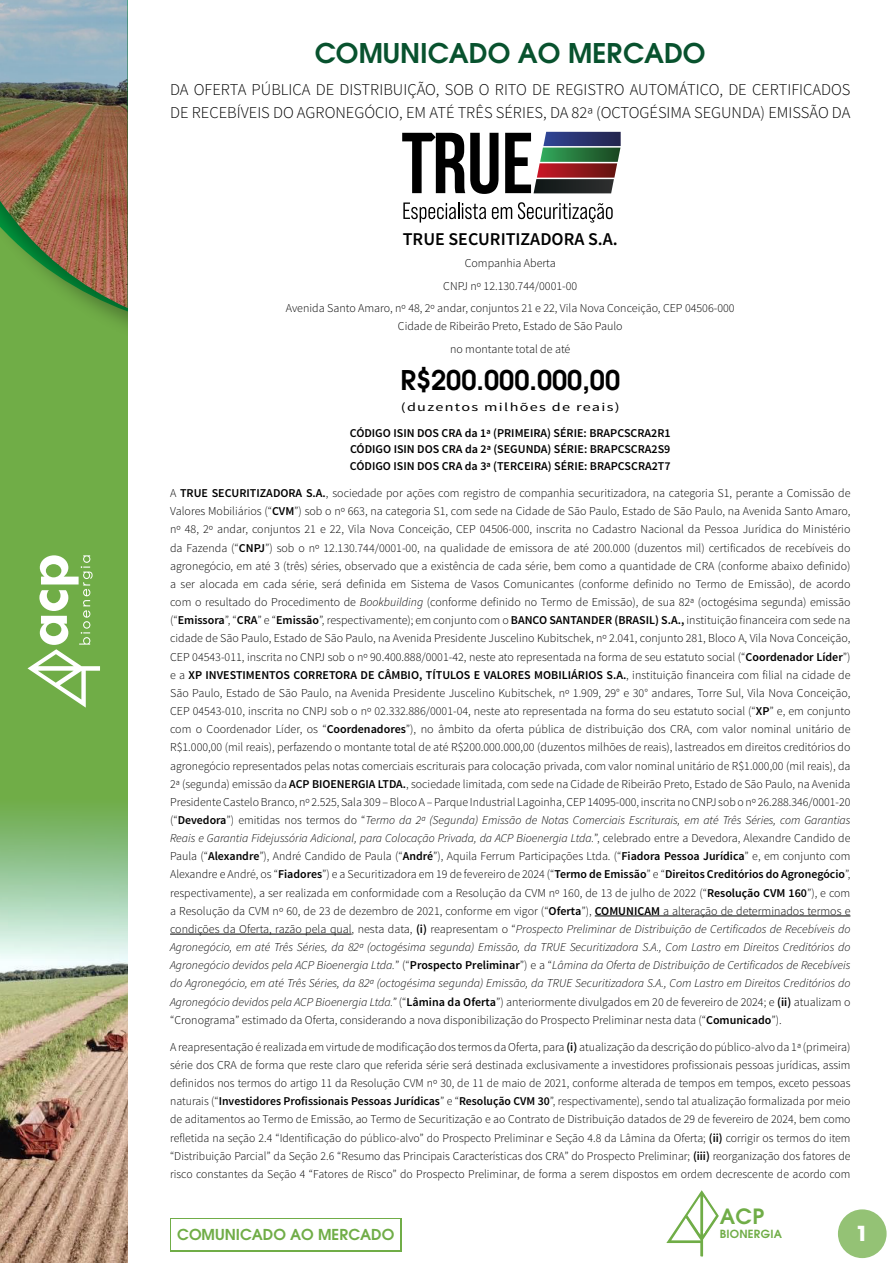
<style>
.page{position:relative;width:893px;height:1263px;background:#fff}
.page>*{position:absolute;margin:0;border:0;box-sizing:border-box;transform-origin:0 0}
.t1{font:600 27px "ITC Avant Garde Pro";color:#08522e}
.t2{font:600 27px "ITC Avant Garde Pro";color:#000}
.t3{font:600 20.85px "ITC Avant Garde Pro";color:#70ad47}
.t4{font:700 20.55px "ITC Avant Garde Pro";color:#fff}
.t5{font:600 18px "Source Sans Pro";color:#000}
.t6{font:300 16.5px/23.2px "Source Sans Pro";color:#000}
.t7{font:600 15px "ITC Avant Garde Pro";color:#70ad47}
.t8{font:300 12px/18.1px "Source Sans Pro";color:#000;text-align:center}
.t9{font:600 12px/16.6px "Source Sans Pro";color:#000;text-align:justify}
.t10{font:12px "Source Sans Pro";letter-spacing:.08em;color:#000;scale:1.35 1}
.t11{font:600 11.1px "ITC Avant Garde Pro";letter-spacing:.02em;color:#70ad47}
.s1{font-weight:600}
.s2{font-style:italic}
</style>
<div class="page">
<div style="left:0;top:0;width:128px;height:1263px;background:#70ad47"></div>
<img style="left:0;top:960px;width:128px;height:303px">
<svg style="left:0;top:809px;width:128px;height:151px;background:#a5d0a6"></svg>
<img style="left:93px;top:308px;width:35px;height:18px">
<img style="left:0;top:0;width:128px;height:308px">
<svg style="left:28px;top:555px;width:72px;height:153px"></svg>
<svg style="left:666px;top:1190px;width:53px;height:67px"></svg>
<div style="left:838px;top:1209px;width:49px;height:49px;background:#94c275;border-radius:50%"></div>
<hr style="left:595px;top:916px;width:255px;height:1px;background:#000">
<hr style="left:170px;top:934px;width:182px;height:1px;background:#000">
<svg style="left:402px;top:133px;width:96px;height:61px"></svg>
<svg style="left:505px;top:132px;width:116px;height:61px"></svg>
<svg style="left:403px;top:202px;width:83px;height:21px"></svg>
<svg style="left:492px;top:207px;width:20px;height:12px"></svg>
<svg style="left:518px;top:202px;width:95px;height:21px"></svg>
<h1 class="t1" style="left:315px;top:35px;width:392px">COMUNICADO AO MERCADO</h1>
<h3 class="t6" style="left:170px;top:78px;width:682px">DA OFERTA PÚBLICA DE DISTRIBUIÇÃO, SOB O RITO DE REGISTRO AUTOMÁTICO, DE CERTIFICADOS<br>DE RECEBÍVEIS DO AGRONEGÓCIO, EM ATÉ TRÊS SÉRIES, DA 82ª (OCTOGÉSIMA SEGUNDA) EMISSÃO DA</h3>
<h3 class="t5" style="left:403px;top:228px;width:217px">TRUE SECURITIZADORA S.A.</h3>
<p class="t8" style="left:286px;top:252px;width:450px;line-height:22.4px">Companhia Aberta<br>CNPJ nº 12.130.744/0001-00<br>Avenida Santo Amaro, nº 48, 2º andar, conjuntos 21 e 22, Vila Nova Conceição, CEP 04506-000</p>
<p class="t8" style="left:398px;top:315px;width:226px;line-height:22.4px">Cidade de Ribeirão Preto, Estado de São Paulo no montante total de até</p>
<h1 class="t2" style="left:400px;top:362px;width:221px">R$200.000.000,00</h1>
<p class="t10" style="left:401px;top:400px;width:164px">(duzentos milhões de reais)</p>
<p class="t9" style="left:350px;top:425px;width:322px">CÓDIGO ISIN DOS CRA da 1ª (PRIMEIRA) SÉRIE: BRAPCSCRA2R1<br>CÓDIGO ISIN DOS CRA da 2ª (SEGUNDA) SÉRIE: BRAPCSCRA2S9<br>CÓDIGO ISIN DOS CRA da 3ª (TERCEIRA) SÉRIE: BRAPCSCRA2T7</p>
<p class="t8" style="left:170px;top:484px;width:682px;text-align:justify">A <span class="s1">TRUE SECURITIZADORA S.A.</span>, sociedade por ações com registro de companhia securitizadora, na categoria S1, perante a Comissão de Valores Mobiliários (“<span class="s1">CVM</span>”) sob o nº 663, na categoria S1, com sede na Cidade de São Paulo, Estado de São Paulo, na Avenida Santo Amaro, nº 48, 2º andar, conjuntos 21 e 22, Vila Nova Conceição, CEP 04506-000, inscrita no Cadastro Nacional da Pessoa Jurídica do Ministério da Fazenda (“<span class="s1">CNPJ</span>”) sob o nº 12.130.744/0001-00, na qualidade de emissora de até 200.000 (duzentos mil) certificados de recebíveis do agronegócio, em até 3 (três) séries, observado que a existência de cada série, bem como a quantidade de CRA (conforme abaixo definido) a ser alocada em cada série, será definida em Sistema de Vasos Comunicantes (conforme definido no Termo de Emissão), de acordo com o resultado do Procedimento de <span class="s2">Bookbuilding</span> (conforme definido no Termo de Emissão), de sua 82ª (octogésima segunda) emissão (“<span class="s1">Emissora</span>”, “<span class="s1">CRA</span>” e “<span class="s1">Emissão</span>”, respectivamente); em conjunto com o <span class="s1">BANCO SANTANDER (BRASIL) S.A.,</span> instituição financeira com sede na cidade de São Paulo, Estado de São Paulo, na Avenida Presidente Juscelino Kubitschek, nº 2.041, conjunto 281, Bloco A, Vila Nova Conceição, CEP 04543-011, inscrita no CNPJ sob o nº 90.400.888/0001-42, neste ato representada na forma de seu estatuto social (“<span class="s1">Coordenador Líder</span>”) e a <span class="s1">XP INVESTIMENTOS CORRETORA DE CÂMBIO, TÍTULOS E VALORES MOBILIÁRIOS S.A.</span>, instituição financeira com filial na cidade de São Paulo, Estado de São Paulo, na Avenida Presidente Juscelino Kubitschek, nº 1.909, 29° e 30° andares, Torre Sul, Vila Nova Conceição, CEP 04543-010, inscrita no CNPJ sob o nº 02.332.886/0001-04, neste ato representada na forma do seu estatuto social (“<span class="s1">XP</span>” e, em conjunto com o Coordenador Líder, os “<span class="s1">Coordenadores</span>”), no âmbito da oferta pública de distribuição dos CRA, com valor nominal unitário de R$1.000,00 (mil reais), perfazendo o montante total de até R$200.000.000,00 (duzentos milhões de reais), lastreados em direitos creditórios do agronegócio representados pelas notas comerciais escriturais para colocação privada, com valor nominal unitário de R$1.000,00 (mil reais), da 2ª (segunda) emissão da <span class="s1">ACP BIOENERGIA LTDA.</span>, sociedade limitada, com sede na Cidade de Ribeirão Preto, Estado de São Paulo, na Avenida Presidente Castelo Branco, nº 2.525, Sala 309 – Bloco A – Parque Industrial Lagoinha, CEP 14095-000, inscrita no CNPJ sob o nº 26.288.346/0001-20 (“<span class="s1">Devedora</span>”) emitidas nos termos do “<span class="s2">Termo da 2ª (Segunda) Emissão de Notas Comerciais Escriturais, em até Três Séries, com Garantias Reais e Garantia Fidejussória Adicional, para Colocação Privada, da ACP Bioenergia Ltda.</span>”, celebrado entre a Devedora, Alexandre Candido de Paula (“<span class="s1">Alexandre</span>”), André Candido de Paula (“<span class="s1">André</span>”), Aquila Ferrum Participações Ltda. (“<span class="s1">Fiadora Pessoa Jurídica</span>” e, em conjunto com Alexandre e André, os “<span class="s1">Fiadores</span>”) e a Securitizadora em 19 de fevereiro de 2024 (“<span class="s1">Termo de Emissão</span>” e “<span class="s1">Direitos Creditórios do Agronegócio</span>”, respectivamente), a ser realizada em conformidade com a Resolução da CVM nº 160, de 13 de julho de 2022 (“<span class="s1">Resolução CVM 160</span>”), e com a Resolução da CVM nº 60, de 23 de dezembro de 2021, conforme em vigor (“<span class="s1">Oferta</span>”), <span class="s1">COMUNICAM</span> a alteração de determinados termos e condições da Oferta, razão pela qual, nesta data, <span class="s1">(i)</span> reapresentam o “<span class="s2">Prospecto Preliminar de Distribuição de Certificados de Recebíveis do Agronegócio, em até Três Séries, da 82ª (octogésima segunda) Emissão, da TRUE Securitizadora S.A., Com Lastro em Direitos Creditórios do Agronegócio devidos pela ACP Bioenergia Ltda.</span>” (“<span class="s1">Prospecto Preliminar</span>”) e a “<span class="s2">Lâmina da Oferta de Distribuição de Certificados de Recebíveis do Agronegócio, em até Três Séries, da 82ª (octogésima segunda) Emissão, da TRUE Securitizadora S.A., Com Lastro em Direitos Creditórios do Agronegócio devidos pela ACP Bioenergia Ltda.”</span> (“<span class="s1">Lâmina da Oferta</span>”) anteriormente divulgados em 20 de fevereiro de 2024; e <span class="s1">(ii)</span> atualizam o “Cronograma” estimado da Oferta, considerando a nova disponibilização do Prospecto Preliminar nesta data (“<span class="s1">Comunicado</span>”).</p>
<p class="t8" style="left:170px;top:1038px;width:682px;text-align:justify">A reapresentação é realizada em virtude de modificação dos termos da Oferta, para <span class="s1">(i)</span> atualização da descrição do público-alvo da 1ª (primeira) série dos CRA de forma que reste claro que referida série será destinada exclusivamente a investidores profissionais pessoas jurídicas, assim definidos nos termos do artigo 11 da Resolução CVM nº 30, de 11 de maio de 2021, conforme alterada de tempos em tempos, exceto pessoas naturais (“<span class="s1">Investidores Profissionais Pessoas Jurídicas</span>” e “<span class="s1">Resolução CVM 30</span>”, respectivamente), sendo tal atualização formalizada por meio de aditamentos ao Termo de Emissão, ao Termo de Securitização e ao Contrato de Distribuição datados de 29 de fevereiro de 2024, bem como refletida na seção 2.4 “Identificação do público-alvo” do Prospecto Preliminar e Seção 4.8 da Lâmina da Oferta; <span class="s1">(ii)</span> corrigir os termos do item “Distribuição Parcial” da Seção 2.6 “Resumo das Principais Características dos CRA” do Prospecto Preliminar; <span class="s1">(iii)</span> reorganização dos fatores de risco constantes da Seção 4 “Fatores de Risco” do Prospecto Preliminar, de forma a serem dispostos em ordem decrescente de acordo com</p>
<h2 class="t3" style="left:720px;top:1203px;width:46px">ACP</h2>
<p class="t7" style="left:177px;top:1225px;width:219px">COMUNICADO AO MERCADO</p>
<p class="t11" style="left:720px;top:1226px;width:64px">BIONERGIA</p>
<h3 class="t4" style="left:856px;top:1220px;width:14px">1</h3>
</div>
